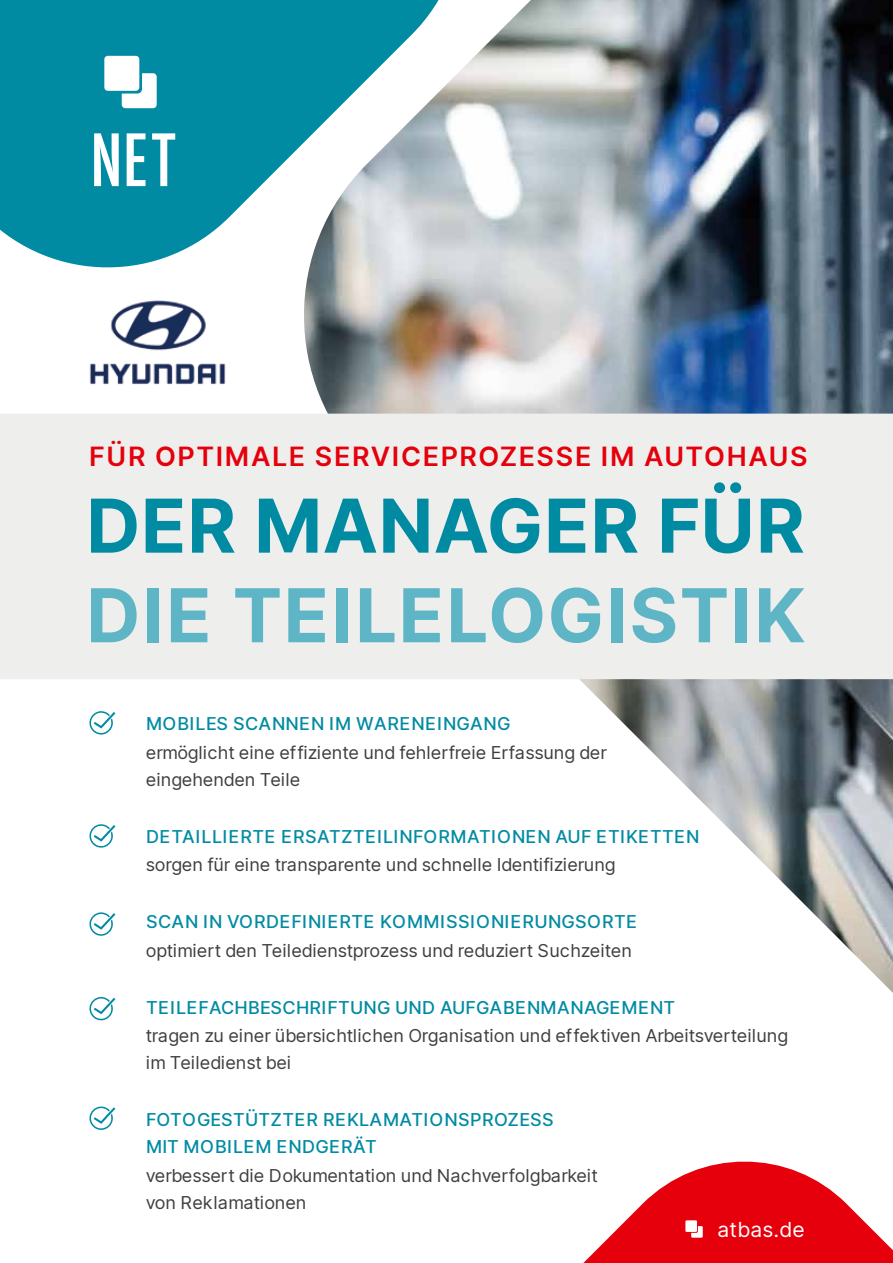
<style>
.page{position:relative;width:893px;height:1263px;background:#fff}
.page>*{position:absolute;margin:0;border:0;box-sizing:border-box;transform-origin:0 0}
.t1{font:500 condensed 79.05px "Futura TEE";color:#fff}
.t2{font:700 74.25px "Inter";letter-spacing:.03em;color:#5eb5c5}
.t3{font:700 74.25px "Inter";letter-spacing:.005em;color:#008ba3}
.t4{font:600 27px "Inter";letter-spacing:.06em;color:#e5000b}
.t5{font:21px "Inter";letter-spacing:.005em;color:#fff}
.t6{font:18px/27px "Inter";color:#3f3f3f}
.t7{font:500 18px/27px "Inter";letter-spacing:.02em;color:#008ba3}
</style>
<div class="page">
<svg style="left:583px;top:1161px;width:310px;height:102px;fill:#e5000b"></svg>
<svg style="left:0;top:0;width:283px;height:268px;background:#1996ac"></svg>
<img style="left:283px;top:0;width:610px;height:993px">
<div style="left:0;top:414px;width:893px;height:265px;background:#eeeeed"></div>
<svg style="left:691px;top:1226px;width:12px;height:12px"></svg>
<div style="left:685px;top:1220px;width:12px;height:12px;background:#fff"></div>
<div style="left:104px;top:56px;width:35px;height:35px;background:#fff;border-radius:4px"></div>
<svg style="left:122px;top:73px;width:35px;height:35px"></svg>
<svg style="left:89px;top:711px;width:26px;height:24px"></svg>
<svg style="left:89px;top:824px;width:26px;height:24px"></svg>
<svg style="left:89px;top:912px;width:26px;height:24px"></svg>
<svg style="left:89px;top:997px;width:26px;height:24px"></svg>
<svg style="left:89px;top:1106px;width:26px;height:24px"></svg>
<img style="left:89px;top:300px;width:137px;height:85px">
<h1 class="t1" style="left:90px;top:116px;width:87px">NET</h1>
<h3 class="t4" style="left:89px;top:436px;width:720px">FÜR OPTIMALE SERVICEPROZESSE IM AUTOHAUS</h3>
<h2 class="t3" style="left:86px;top:470px;width:720px">DER MANAGER FÜR</h2>
<h2 class="t2" style="left:86px;top:560px;width:721px">DIE TEILELOGISTIK</h2>
<p class="t7" style="left:146px;top:709px;width:366px">MOBILES SCANNEN IM WARENEINGANG</p>
<p class="t6" style="left:146px;top:738px;width:463px">ermöglicht eine effiziente und fehlerfreie Erfassung der eingehenden Teile</p>
<p class="t7" style="left:146px;top:822px;width:555px">DETAILLIERTE ERSATZTEILINFORMATIONEN AUF ETIKETTEN</p>
<p class="t6" style="left:146px;top:851px;width:471px">sorgen für eine transparente und schnelle Identifizierung</p>
<p class="t7" style="left:146px;top:907px;width:492px">SCAN IN VORDEFINIERTE KOMMISSIONIERUNGSORTE</p>
<p class="t6" style="left:146px;top:936px;width:487px">optimiert den Teiledienstprozess und reduziert Suchzeiten</p>
<p class="t7" style="left:146px;top:993px;width:531px">TEILEFACHBESCHRIFTUNG UND AUFGABENMANAGEMENT</p>
<p class="t6" style="left:146px;top:1022px;width:644px">tragen zu einer übersichtlichen Organisation und effektiven Arbeitsverteilung im Teiledienst bei</p>
<p class="t7" style="left:146px;top:1105px;width:409px">FOTOGESTÜTZTER REKLAMATIONSPROZESS<br>MIT MOBILEM ENDGERÄT</p>
<p class="t6" style="left:146px;top:1161px;width:454px">verbessert die Dokumentation und Nachverfolgbarkeit von Reklamationen</p>
<p class="t5" style="left:717px;top:1214px;width:89px">atbas.de</p>
</div>
